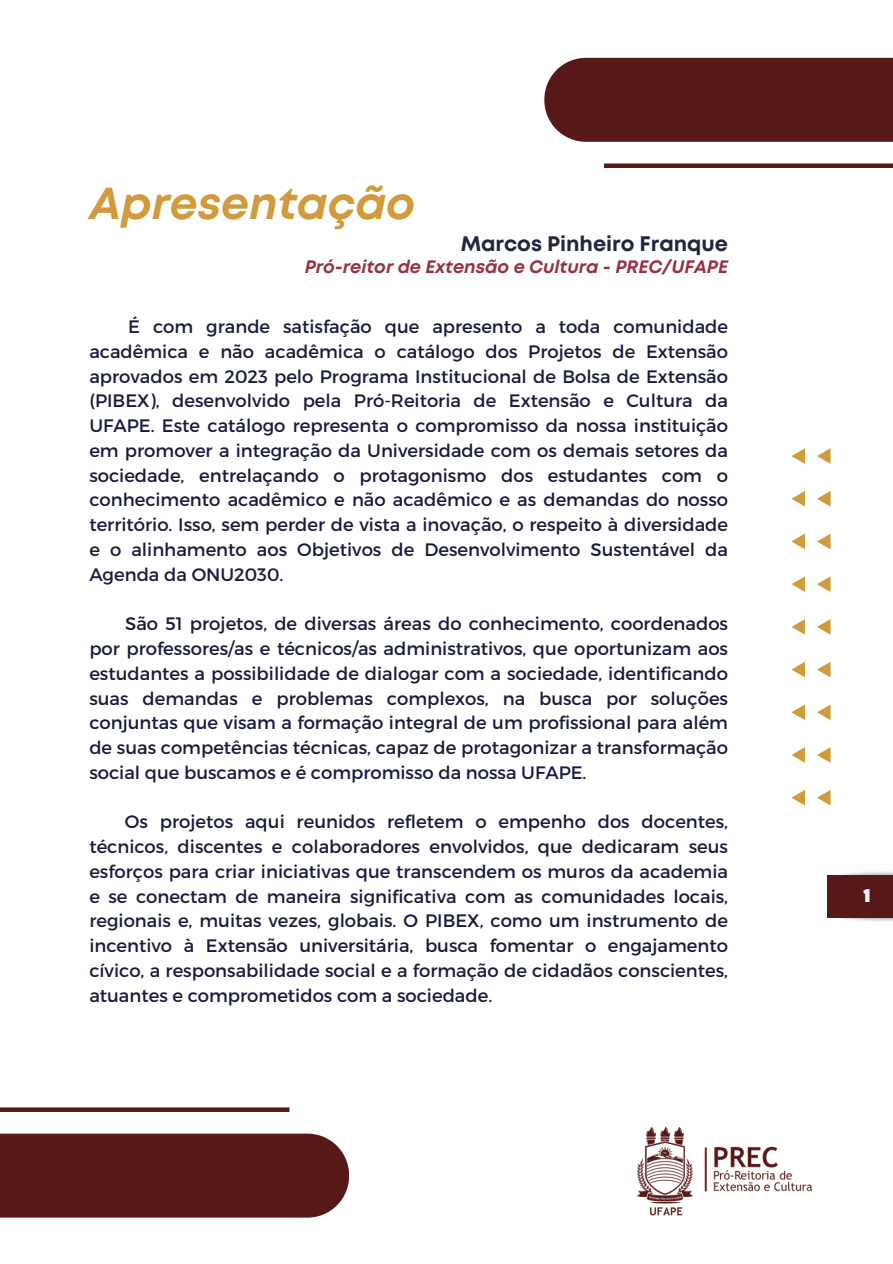
<style>
.page{position:relative;width:893px;height:1264px;background:#fff}
.page>*{position:absolute;margin:0;border:0;box-sizing:border-box;transform-origin:0 0}
.t1{font:italic 700 44.7px "Mont";color:#d19a3b}
.t2{font:700 21px "Mont";color:#22263e}
.t3{font:18px/24.8px "Montserrat";color:#191b3d;text-align:justify}
.t4{font:italic 700 18px "Mont";color:#983141}
.t5{font:900 18px "Bernoru";color:#fdf7f7}
</style>
<div class="page">
<div style="left:544px;top:58px;width:348px;height:84px;background:#571818"></div>
<div style="left:604px;top:163px;width:288px;height:5px;background:#571818"></div>
<div style="left:0;top:1133px;width:349px;height:84px;background:#571818"></div>
<svg style="left:0;top:1107px;width:289px;height:4px"></svg>
<svg style="left:791px;top:790px;width:14px;height:15px"></svg>
<svg style="left:791px;top:747px;width:14px;height:15px"></svg>
<svg style="left:791px;top:704px;width:14px;height:16px"></svg>
<svg style="left:791px;top:662px;width:14px;height:15px"></svg>
<svg style="left:791px;top:619px;width:14px;height:15px"></svg>
<svg style="left:791px;top:576px;width:14px;height:16px"></svg>
<svg style="left:791px;top:533px;width:14px;height:16px"></svg>
<svg style="left:791px;top:491px;width:14px;height:15px"></svg>
<svg style="left:791px;top:449px;width:14px;height:15px"></svg>
<svg style="left:817px;top:790px;width:13px;height:15px"></svg>
<svg style="left:817px;top:747px;width:13px;height:15px"></svg>
<svg style="left:817px;top:705px;width:13px;height:15px"></svg>
<svg style="left:817px;top:662px;width:13px;height:15px"></svg>
<svg style="left:817px;top:619px;width:13px;height:15px"></svg>
<svg style="left:817px;top:576px;width:13px;height:16px"></svg>
<svg style="left:817px;top:534px;width:13px;height:15px"></svg>
<svg style="left:817px;top:491px;width:13px;height:15px"></svg>
<svg style="left:817px;top:449px;width:13px;height:15px"></svg>
<img style="left:827px;top:917px;width:65px;height:5px">
<div style="left:827px;top:875px;width:65px;height:42px;background:#571818"></div>
<img style="left:637px;top:1126px;width:176px;height:76px">
<img style="left:649px;top:1202px;width:34px;height:14px">
<p class="t1" style="left:89px;top:186px;width:327px">Apresentação</p>
<p class="t2" style="left:460px;top:235px;width:269px">Marcos Pinheiro Franque</p>
<p class="t4" style="left:305px;top:260px;width:425px">Pró-reitor de Extensão e Cultura - PREC/UFAPE</p>
<p class="t3" style="left:89px;top:313px;width:640px;text-indent:39px">É com grande satisfação que apresento a toda comunidade acadêmica e não acadêmica o catálogo dos Projetos de Extensão aprovados em 2023 pelo Programa Institucional de Bolsa de Extensão (PIBEX), desenvolvido pela Pró-Reitoria de Extensão e Cultura da UFAPE. Este catálogo representa o compromisso da nossa instituição em promover a integração da Universidade com os demais setores da sociedade, entrelaçando o protagonismo dos estudantes com o conhecimento acadêmico e não acadêmico e as demandas do nosso território. Isso, sem perder de vista a inovação, o respeito à diversidade e o alinhamento aos Objetivos de Desenvolvimento Sustentável da Agenda da ONU2030.</p>
<p class="t3" style="left:89px;top:610px;width:640px;text-indent:36px">São 51 projetos, de diversas áreas do conhecimento, coordenados por professores/as e técnicos/as administrativos, que oportunizam aos estudantes a possibilidade de dialogar com a sociedade, identificando suas demandas e problemas complexos, na busca por soluções conjuntas que visam a formação integral de um profissional para além de suas competências técnicas, capaz de protagonizar a transformação social que buscamos e é compromisso da nossa UFAPE.</p>
<p class="t3" style="left:89px;top:808px;width:640px;text-indent:36px">Os projetos aqui reunidos refletem o empenho dos docentes, técnicos, discentes e colaboradores envolvidos, que dedicaram seus esforços para criar iniciativas que transcendem os muros da academia e se conectam de maneira significativa com as comunidades locais, regionais e, muitas vezes, globais. O PIBEX, como um instrumento de incentivo à Extensão universitária, busca fomentar o engajamento cívico, a responsabilidade social e a formação de cidadãos conscientes, atuantes e comprometidos com a sociedade.</p>
<p class="t5" style="left:863px;top:885px;width:9px">1</p>
</div>
